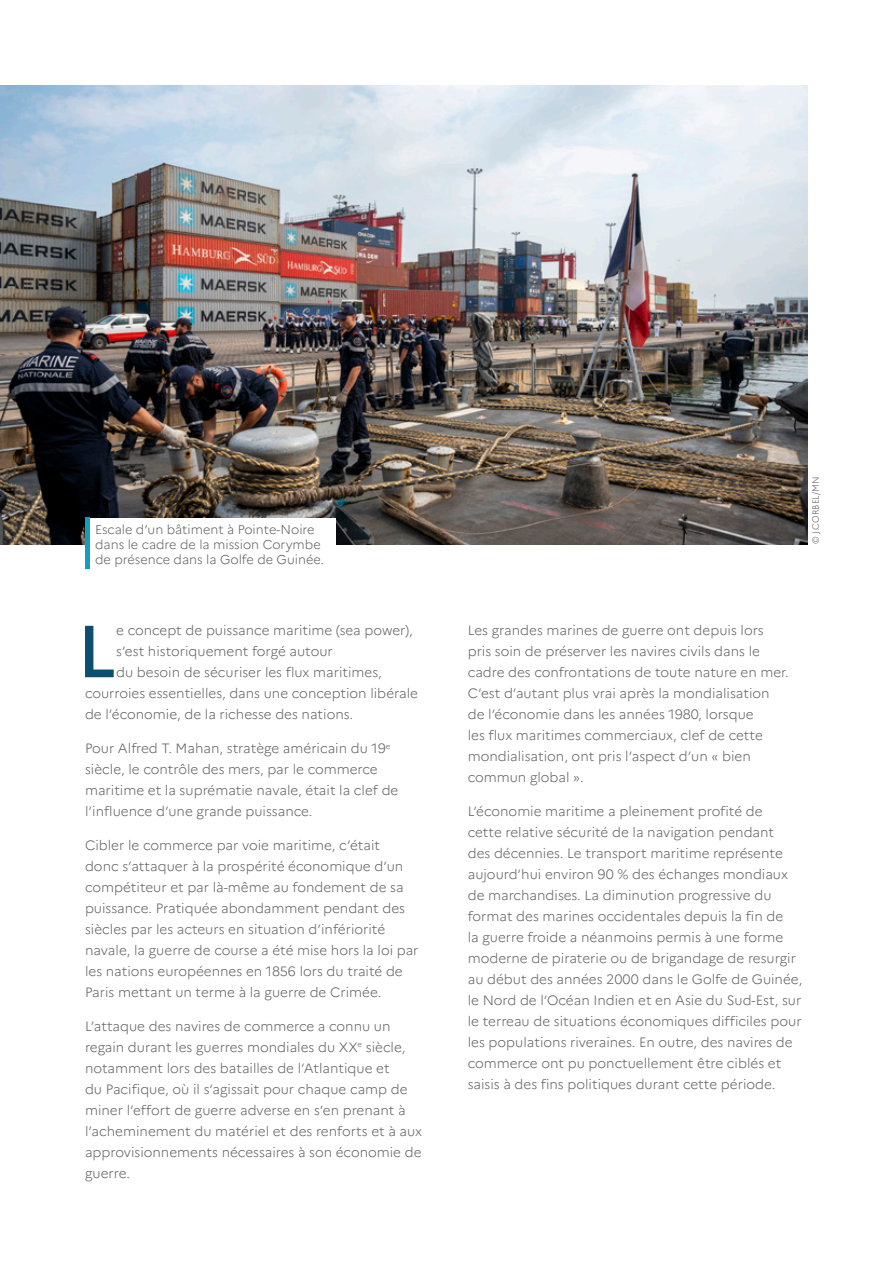
<style>
.page{position:relative;width:893px;height:1263px;background:#fff}
.page>*{position:absolute;margin:0;border:0;box-sizing:border-box;transform-origin:0 0}
.t1{font:500 73.5px "Marianne";color:#0c4e6e}
.t2{font:300 13.5px/21px "Marianne";color:#636366}
.t3{font:300 12.75px/15.3px "Marianne";color:#636366}
.t4{font:300 9px "Marianne";color:#636366}
</style>
<div class="page">
<img style="left:0;top:85px;width:808px;height:459px">
<div style="left:89px;top:518px;width:246px;height:53px;background:#fff"></div>
<hr style="left:85px;top:518px;width:4px;height:51px;background:#169cbf">
<p class="t3" style="left:95px;top:521px;width:231px">Escale d’un bâtiment à Pointe-Noire dans le cadre de la mission Corymbe de présence dans la Golfe de Guinée.</p>
<p class="t1" style="left:77px;top:606px;width:41px">L</p>
<p class="t2" style="left:116px;top:620px;width:298px">e concept de puissance maritime (sea power),</p>
<p class="t2" style="left:116px;top:641px;width:218px">s’est historiquement forgé autour</p>
<p class="t2" style="left:116px;top:662px;width:267px">du besoin de sécuriser les flux maritimes,</p>
<p class="t2" style="left:85px;top:683px;width:335px">courroies essentielles, dans une conception libérale</p>
<p class="t2" style="left:85px;top:704px;width:270px">de l’économie, de la richesse des nations.</p>
<p class="t2" style="left:85px;top:738px;width:315px">Pour Alfred T. Mahan, stratège américain du 19<sup>e </sup>siècle, le contrôle des mers, par le commerce maritime et la suprématie navale, était la clef de l’influence d’une grande puissance.</p>
<p class="t2" style="left:85px;top:834px;width:335px">Cibler le commerce par voie maritime, c’était<br>donc s’attaquer à la prospérité économique d’un compétiteur et par là-même au fondement de sa puissance. Pratiquée abondamment pendant des siècles par les acteurs en situation d’infériorité navale, la guerre de course a été mise hors la loi par les nations européennes en 1856 lors du traité de Paris mettant un terme à la guerre de Crimée.</p>
<p class="t2" style="left:85px;top:1015px;width:339px">L’attaque des navires de commerce a connu un regain durant les guerres mondiales du XX<sup>e</sup> siècle, notamment lors des batailles de l’Atlantique et<br>du Pacifique, où il s’agissait pour chaque camp de miner l’effort de guerre adverse en s’en prenant à l’acheminement du matériel et des renforts et à aux approvisionnements nécessaires à son économie de guerre.</p>
<p class="t4" style="left:810px;top:544px;width:69px;rotate:-90deg">© J.CORBEL/MN</p>
<p class="t2" style="left:468px;top:620px;width:322px">Les grandes marines de guerre ont depuis lors pris soin de préserver les navires civils dans le cadre des confrontations de toute nature en mer.<br>C’est d’autant plus vrai après la mondialisation de l’économie dans les années 1980, lorsque<br>les flux maritimes commerciaux, clef de cette mondialisation, ont pris l’aspect d’un « bien commun global ».</p>
<p class="t2" style="left:468px;top:801px;width:336px">L’économie maritime a pleinement profité de<br>cette relative sécurité de la navigation pendant<br>des décennies. Le transport maritime représente aujourd’hui environ 90 % des échanges mondiaux de marchandises. La diminution progressive du format des marines occidentales depuis la fin de<br>la guerre froide a néanmoins permis à une forme moderne de piraterie ou de brigandage de resurgir au début des années 2000 dans le Golfe de Guinée, le Nord de l’Océan Indien et en Asie du Sud-Est, sur le terreau de situations économiques difficiles pour les populations riveraines. En outre, des navires de commerce ont pu ponctuellement être ciblés et saisis à des fins politiques durant cette période.</p>
</div>
